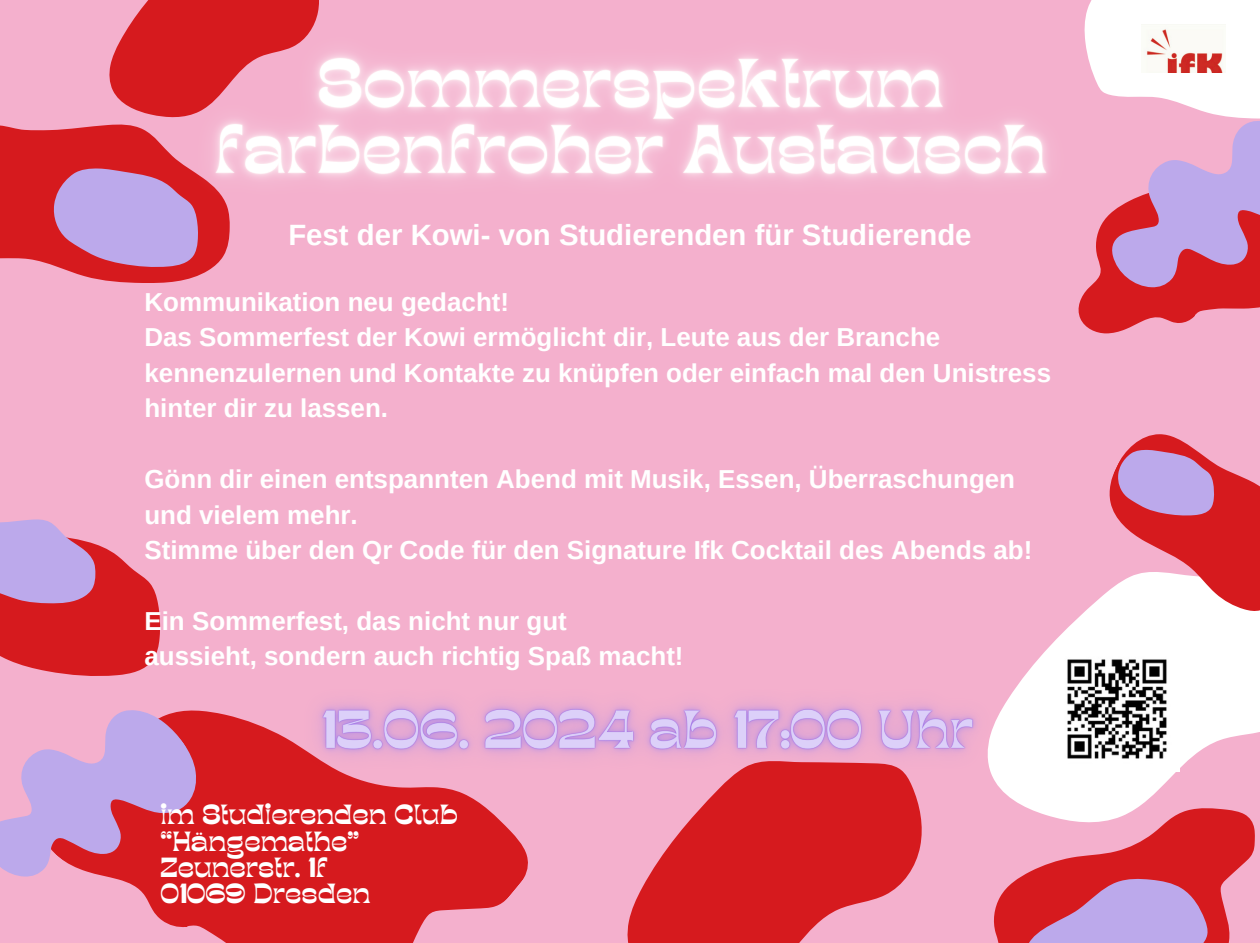
<style>
.page{position:relative;width:1260px;height:943px;background:#fff}
.page>*{position:absolute;margin:0;border:0;box-sizing:border-box;transform-origin:0 0}
.t1{font:700 29.4px "Arimo";color:#fff}
.t2{font:700 25.9px/35.4px "Arimo";color:#fff}
.t3{font:19.43px/26.2px "TANKINDRED Display";color:#fff}
</style>
<div class="page">
<div style="left:0;top:0;width:1260px;height:942px;background:#f4b0cd"></div>
<svg style="left:158px;top:712px;width:370px;height:230px;background:#d92d34"></svg>
<svg style="left:994px;top:841px;width:261px;height:101px"></svg>
<svg style="left:0;top:519px;width:161px;height:157px"></svg>
<svg style="left:1078px;top:0;width:182px;height:333px"></svg>
<img style="left:1142px;top:24px;width:84px;height:49px">
<svg style="left:1014px;top:612px;width:246px;height:229px;fill:#fff"></svg>
<svg style="left:1084px;top:434px;width:176px;height:189px"></svg>
<img style="left:1055px;top:646px;width:125px;height:125px">
<img style="left:321px;top:5px;width:777px;height:238px">
<img style="left:281px;top:690px;width:733px;height:113px">
<svg style="left:0;top:0;width:321px;height:283px"></svg>
<svg style="left:627px;top:757px;width:297px;height:185px;fill:#d61a1e"></svg>
<svg style="left:0;top:710px;width:215px;height:207px"></svg>
<p class="t1" style="left:288px;top:219px;width:685px">Fest der Kowi- von Studierenden für Studierende</p>
<p class="t2" style="left:144px;top:284px;width:908px">Kommunikation neu gedacht!<br>Das Sommerfest der Kowi ermöglicht dir, Leute aus der Branche kennenzulernen und Kontakte zu knüpfen oder einfach mal den Unistress hinter dir zu lassen.</p>
<p class="t2" style="left:144px;top:461px;width:889px">Gönn dir einen entspannten Abend mit Musik, Essen, Überraschungen und vielem mehr.<br>Stimme über den Qr Code für den Signature Ifk Cocktail des Abends ab!</p>
<p class="t2" style="left:144px;top:603px;width:541px">Ein Sommerfest, das nicht nur gut aussieht, sondern auch richtig Spaß macht!</p>
<p class="t3" style="left:161px;top:804px;width:299px">im Studierenden Club “Hängemathe”</p>
<h3 class="t3" style="left:161px;top:857px;width:169px">Zeunerstr. 1f</h3>
<h4 class="t3" style="left:161px;top:883px;width:211px">01069 Dresden</h4>
</div>
